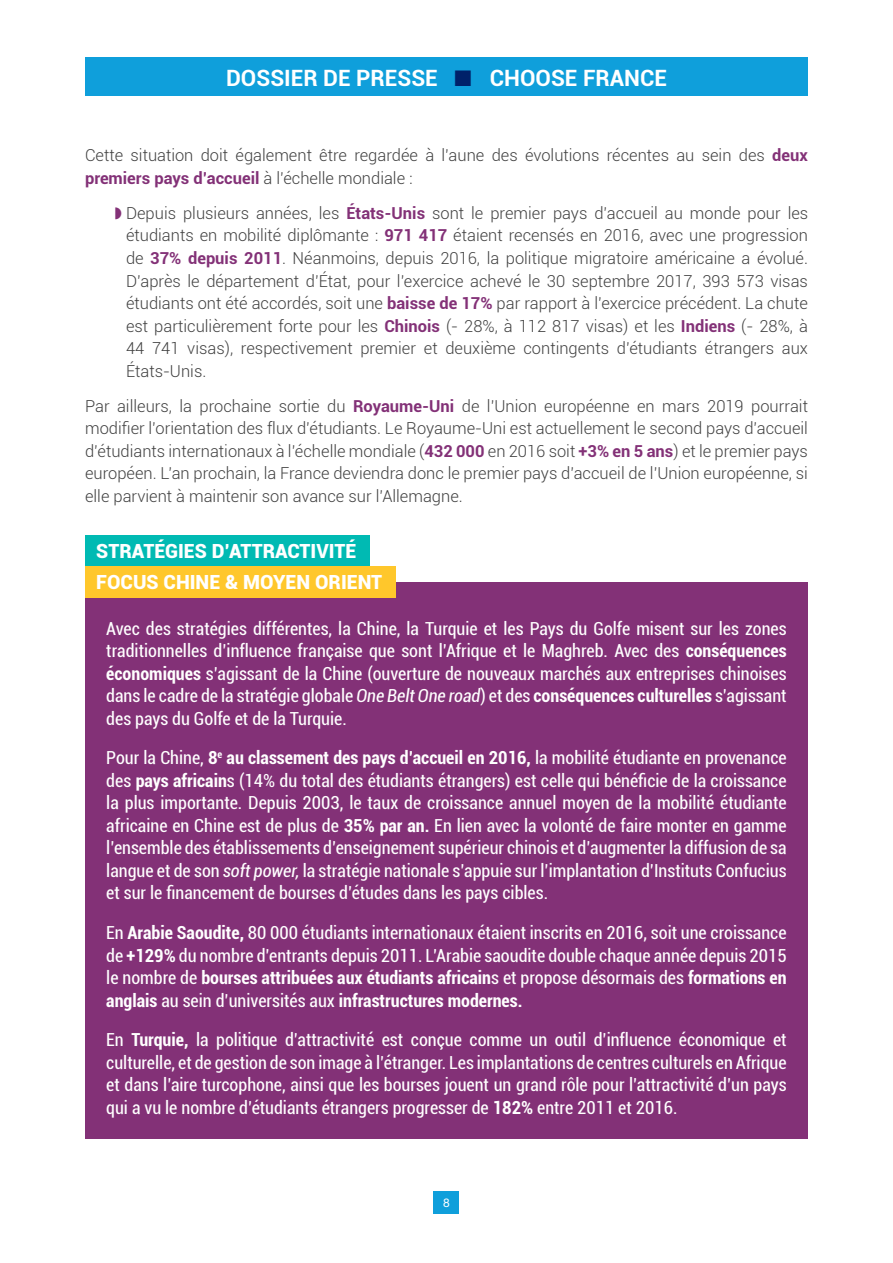
<style>
.page{position:relative;width:893px;height:1263px;background:#fff}
.page>*{position:absolute;margin:0;border:0;box-sizing:border-box;transform-origin:0 0}
.t1{font:700 22.5px "Roboto";color:#fff}
.t2{font:900 19.5px "Roboto";color:#fff}
.t3{font:condensed 18px/22.5px "Roboto";color:#fff;text-align:justify}
.t4{font:300 16.5px/22.5px "Roboto";color:#404040;text-align:justify}
.t5{font:12px "Helvetica Neue LT Pro";color:#fff}
.s1{color:#002169}
.s2{font-weight:700;color:#833177}
.s3{font-weight:700}
.s4{font-style:italic}
</style>
<div class="page">
<div style="left:434px;top:1191px;width:25px;height:23px;background:#0f9fdb"></div>
<div style="left:85px;top:58px;width:723px;height:38px;background:#0f9fdb"></div>
<div style="left:85px;top:535px;width:285px;height:31px;background:#00bab3"></div>
<div style="left:85px;top:582px;width:723px;height:556px;background:#833177"></div>
<div style="left:85px;top:566px;width:310px;height:31px;background:#ffc72b"></div>
<p class="t1" style="left:226px;top:62px;width:442px">DOSSIER DE PRESSE <span class="s1">■</span> CHOOSE FRANCE</p>
<p class="t4" style="left:85px;top:144px;width:724px">Cette situation doit également être regardée à l’aune des évolutions récentes au sein des <span class="s2">deux premiers pays d’accueil</span> à l’échelle mondiale :</p>
<p class="t4" style="left:126px;top:201px;width:684px">Depuis plusieurs années, les <span class="s2">États-Unis</span> sont le premier pays d’accueil au monde pour les étudiants en mobilité diplômante : <span class="s2">971 417</span> étaient recensés en 2016, avec une progression de <span class="s2">37% depuis 2011</span>. Néanmoins, depuis 2016, la politique migratoire américaine a évolué.<br>D’après le département d’État, pour l’exercice achevé le 30 septembre 2017, 393 573 visas étudiants ont été accordés, soit une <span class="s2">baisse de 17%</span> par rapport à l’exercice précédent. La chute est particulièrement forte pour les <span class="s2">Chinois</span> (- 28%, à 112 817 visas) et les <span class="s2">Indiens</span> (- 28%, à 44 741 visas), respectivement premier et deuxième contingents d’étudiants étrangers aux États-Unis.</p>
<p class="t4" style="left:85px;top:394px;width:724px">Par ailleurs, la prochaine sortie du <span class="s2">Royaume-Uni</span> de l’Union européenne en mars 2019 pourrait modifier l’orientation des flux d’étudiants. Le Royaume-Uni est actuellement le second pays d’accueil d’étudiants internationaux à l’échelle mondiale (<span class="s2">432 000</span> en 2016 soit <span class="s2">+3% en 5 ans</span>) et le premier pays européen. L’an prochain, la France deviendra donc le premier pays d’accueil de l’Union européenne, si elle parvient à maintenir son avance sur l’Allemagne.</p>
<p class="t2" style="left:96px;top:537px;width:261px">STRATÉGIES D’ATTRACTIVITÉ</p>
<p class="t2" style="left:96px;top:568px;width:287px">FOCUS CHINE &amp; MOYEN ORIENT</p>
<p class="t3" style="left:106px;top:616px;width:682px">Avec des stratégies différentes, la Chine, la Turquie et les Pays du Golfe misent sur les zones traditionnelles d’influence française que sont l’Afrique et le Maghreb. Avec des <span class="s3">conséquences économiques</span> s’agissant de la Chine (ouverture de nouveaux marchés aux entreprises chinoises dans le cadre de la stratégie globale <span class="s4">One Belt One road</span>) et des <span class="s3">conséquences culturelles</span> s’agissant des pays du Golfe et de la Turquie.</p>
<p class="t3" style="left:106px;top:746px;width:682px">Pour la Chine, <span class="s3">8</span><sup>e</sup> <span class="s3">au classement des pays d’accueil en 2016,</span> la mobilité étudiante en provenance des <span class="s3">pays africain</span>s (14% du total des étudiants étrangers) est celle qui bénéficie de la croissance la plus importante. Depuis 2003, le taux de croissance annuel moyen de la mobilité étudiante africaine en Chine est de plus de <span class="s3">35% par an.</span> En lien avec la volonté de faire monter en gamme l’ensemble des établissements d’enseignement supérieur chinois et d’augmenter la diffusion de sa langue et de son <span class="s4">soft power,</span> la stratégie nationale s’appuie sur l’implantation d’Instituts Confucius et sur le financement de bourses d’études dans les pays cibles.</p>
<p class="t3" style="left:106px;top:921px;width:682px">En <span class="s3">Arabie Saoudite,</span> 80 000 étudiants internationaux étaient inscrits en 2016, soit une croissance de <span class="s3">+129%</span> du nombre d’entrants depuis 2011. L’Arabie saoudite double chaque année depuis 2015 le nombre de <span class="s3">bourses attribuées aux étudiants africain</span>s et propose désormais des <span class="s3">formations en anglais</span> au sein d’universités aux <span class="s3">infrastructures modernes.</span></p>
<p class="t3" style="left:106px;top:1028px;width:682px">En <span class="s3">Turquie,</span> la politique d’attractivité est conçue comme un outil d’influence économique et culturelle, et de gestion de son image à l’étranger. Les implantations de centres culturels en Afrique et dans l’aire turcophone, ainsi que les bourses jouent un grand rôle pour l’attractivité d’un pays qui a vu le nombre d’étudiants étrangers progresser de <span class="s3">182%</span> entre 2011 et 2016.</p>
<p class="t5" style="left:443px;top:1195px;width:8px">8</p>
</div>
